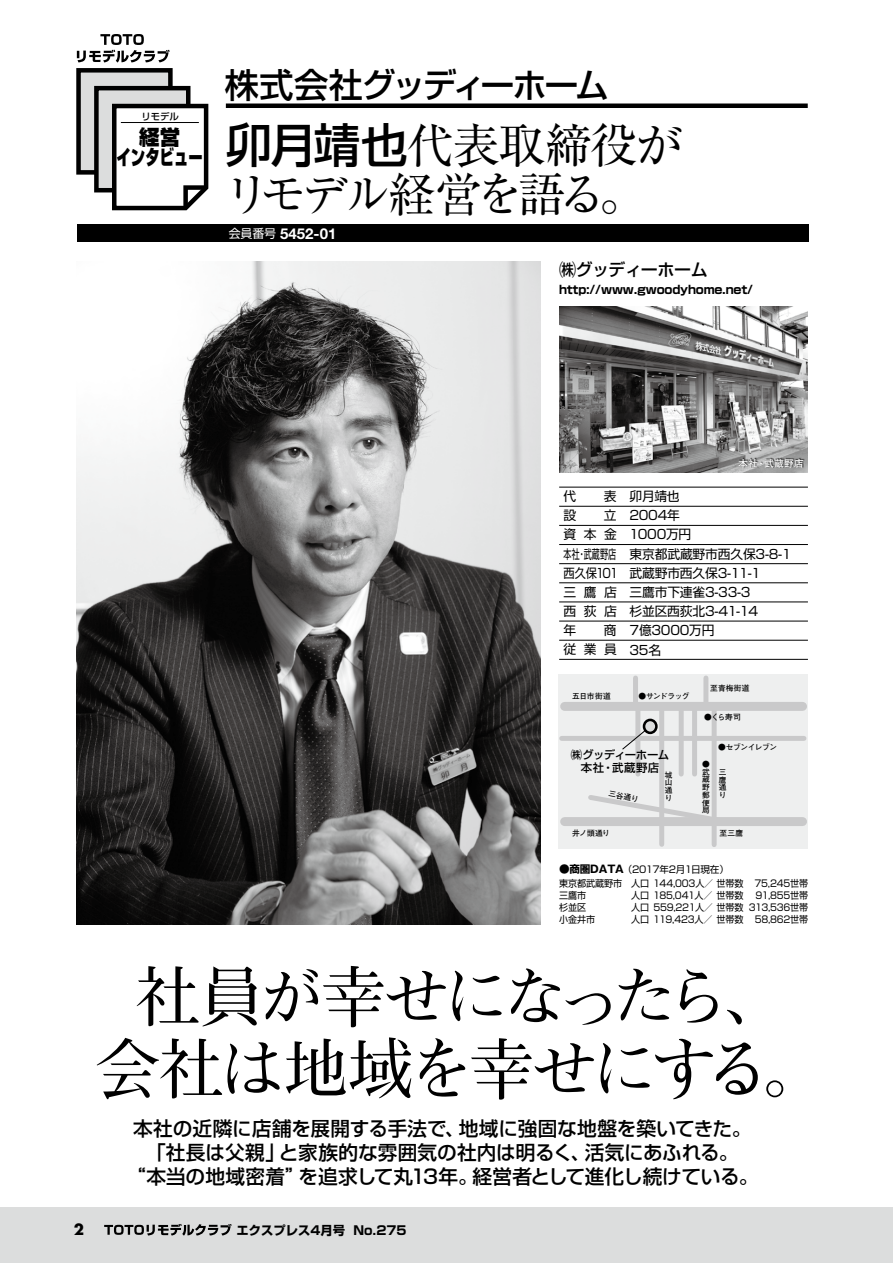
<style>
.page{position:relative;width:893px;height:1263px;background:#fff}
.page>*{position:absolute;margin:0;border:0;box-sizing:border-box;transform-origin:0 0}
.t1{font:700 65.85px/72.3px "Futo Min A101 Pro";letter-spacing:-.085em;color:#000;text-align:center}
.t2{font:47.1px/49.2px "Ryumin Pro";letter-spacing:-.055em;color:#000}
.t3{font:500 34.2px "Shin Go Pro";letter-spacing:-.065em;color:#000}
.t4{font:900 20.55px/20.5px "Shin Go Pro";color:#000;text-align:center}
.t5{font:500 19.65px/23.9px "Shin Go Pro";letter-spacing:-.005em;color:#000;text-align:center}
.t6{font:500 16.95px "Shin Go Pro";letter-spacing:-.035em;color:#000}
.t7{font:700 15px "Helvetica Neue";color:#fff}
.t8{font:700 15px "Futura";color:#000}
.t9{font:12.75px/19.2px "Shin Go Pro";letter-spacing:-.015em;color:#000}
.t10{font:700 12.3px "Shin Go Pro";color:#000}
.t11{font:700 11.7px "Shin Go Pro";letter-spacing:-.015em;color:#000}
.t12{font:500 11.4px/13px "Shin Go Pro";letter-spacing:-.02em;color:#000;text-align:center}
.t13{font:9.6px "Shin Go Pro";letter-spacing:-.02em;color:#000;scale:.95 1}
.t14{font:9.6px/14px "Shin Go Pro";letter-spacing:-.02em;color:#000}
.t15{font:700 9.6px "Futo Go B101 Pro";letter-spacing:.035em;color:#fff}
.t16{font:500 9.3px "Shin Go Pro";color:#000}
.t17{font:700 7.65px/7.6px "Futo Go B101 Pro";letter-spacing:-.035em;color:#000;text-align:justify}
.t18{font:700 7.65px "Futo Go B101 Pro";letter-spacing:-.06em;color:#000}
.s1{font-family:"Shin Go Pro";font-weight:500}
.s2{font-family:"Shin Go Pro";font-weight:400;font-size:12px}
.s3{font-family:"Gothic MB101 Pro";font-weight:700;font-size:10.65px}
</style>
<div class="page">
<div style="left:0;top:1208px;width:893px;height:55px;background:#dcdddd"></div>
<svg style="left:104px;top:1224px;width:128px;height:11px"></svg>
<div style="left:559px;top:674px;width:249px;height:174px;background:#eeefef"></div>
<div style="left:565px;top:702px;width:238px;height:9px;background:#c9c9ca"></div>
<div style="left:565px;top:817px;width:238px;height:9px;background:#c9c9ca"></div>
<div style="left:633px;top:678px;width:5px;height:27px;background:#c9c9ca"></div>
<div style="left:703px;top:678px;width:5px;height:27px;background:#c9c9ca"></div>
<div style="left:659px;top:705px;width:5px;height:139px;background:#c9c9ca"></div>
<div style="left:635px;top:708px;width:5px;height:66px;background:#c9c9ca"></div>
<div style="left:679px;top:708px;width:5px;height:66px;background:#c9c9ca"></div>
<div style="left:692px;top:708px;width:5px;height:66px;background:#c9c9ca"></div>
<div style="left:712px;top:708px;width:5px;height:137px;background:#c9c9ca"></div>
<div style="left:562px;top:736px;width:242px;height:5px;background:#c9c9ca"></div>
<svg style="left:588px;top:792px;width:129px;height:35px"></svg>
<svg style="left:622px;top:726px;width:29px;height:24px"></svg>
<div style="left:644px;top:720px;width:12px;height:13px;background:#dcdddd;border-radius:50%"></div>
<div style="left:643px;top:719px;width:15px;height:15px;border:3px solid #000;border-radius:50%"></div>
<div style="left:77px;top:225px;width:732px;height:17px;background:#000"></div>
<div style="left:226px;top:103px;width:582px;height:5px;background:#000"></div>
<svg style="left:76px;top:34px;width:133px;height:177px"></svg>
<img style="left:77px;top:261px;width:463px;height:664px">
<img style="left:559px;top:306px;width:249px;height:166px">
<hr style="left:559px;top:487px;width:249px;height:1px;background:#000">
<hr style="left:559px;top:506px;width:249px;height:1px;background:#000">
<hr style="left:559px;top:525px;width:249px;height:1px;background:#000">
<hr style="left:559px;top:544px;width:249px;height:1px;background:#000">
<hr style="left:559px;top:563px;width:249px;height:1px;background:#000">
<hr style="left:559px;top:582px;width:249px;height:1px;background:#000">
<hr style="left:559px;top:602px;width:249px;height:1px;background:#000">
<hr style="left:559px;top:621px;width:249px;height:1px;background:#000">
<hr style="left:559px;top:640px;width:249px;height:1px;background:#000">
<hr style="left:559px;top:659px;width:249px;height:1px;background:#000">
<div style="left:738px;top:457px;width:66px;height:11px;background:#000;opacity:.8"></div>
<p class="t16" style="left:141px;top:109px;width:39px">リモデル</p>
<h3 class="t4" style="left:117px;top:125px;width:88px">経営<br>インタビュー</h3>
<h3 class="t3" style="left:225px;top:57px;width:386px">株式会社グッディーホーム</h3>
<h2 class="t2" style="left:224px;top:117px;width:460px"><span class="s1">卯月靖也</span>代表取締役がリモデル経営を語る。</h2>
<p class="t7" style="left:229px;top:224px;width:109px"><span class="s2">会員番号</span> 5452-01</p>
<h3 class="t6" style="left:559px;top:256px;width:150px">㈱グッディーホーム</h3>
<p class="t11" style="left:559px;top:280px;width:195px">http://www.gwoodyhome.net/</p>
<p class="t15" style="left:738px;top:455px;width:67px">本社・武蔵野店</p>
<p class="t9" style="left:563px;top:485px;width:14px">代</p>
<p class="t9" style="left:604px;top:485px;width:77px">表 卯月靖也</p>
<p class="t9" style="left:563px;top:504px;width:14px">設</p>
<p class="t9" style="left:563px;top:504px;width:229px;text-indent:41px">立 2004年<br>資 本 金 1000万円<br>本社・武蔵野店 東京都武蔵野市西久保3-8-1西久保101 武蔵野市西久保3-11-1<br>三 鷹 店 三鷹市下連雀3-33-3<br>西荻 店 杉並区西荻北3-41-14<br>年</p>
<p class="t9" style="left:563px;top:619px;width:152px;text-indent:40px">商 7億3000万円従業 員 35名</p>
<p class="t17" style="left:572px;top:691px;width:40px">五日市街道</p>
<p class="t17" style="left:638px;top:691px;width:53px">●サンドラッグ</p>
<p class="t17" style="left:710px;top:683px;width:41px">至青梅街道</p>
<p class="t17" style="left:704px;top:712px;width:38px">●くら寿司</p>
<p class="t18" style="left:718px;top:741px;width:61px">●セブンイレブン</p>
<p class="t12" style="left:571px;top:747px;width:100px">㈱グッディーホーム本社・武蔵野店</p>
<p class="t17" style="left:665px;top:770px;width:9px">城山通り</p>
<p class="t17" style="left:702px;top:759px;width:9px">●武蔵野郵便局</p>
<p class="t17" style="left:719px;top:767px;width:9px">三鷹通り</p>
<p class="t17" style="left:610px;top:789px;width:32px;rotate:11deg">三谷通り</p>
<p class="t17" style="left:572px;top:828px;width:39px">井ノ頭通り</p>
<p class="t17" style="left:719px;top:828px;width:25px">至三鷹</p>
<p class="t14" style="left:559px;top:861px;width:251px"><span class="s3">●商圏DATA</span>（2017年2月1日現在）<br>東京都武蔵野市 人口 144,003人／ 世帯数 75,245世帯</p>
<p class="t13" style="left:559px;top:887px;width:30px">三鷹市</p>
<p class="t13" style="left:631px;top:887px;width:188px">人口 185,041人／ 世帯数 91,855世帯</p>
<p class="t13" style="left:559px;top:899px;width:30px">杉並区</p>
<p class="t13" style="left:631px;top:899px;width:188px">人口 559,221人／ 世帯数 313,536世帯</p>
<p class="t13" style="left:559px;top:912px;width:39px">小金井市</p>
<p class="t13" style="left:631px;top:912px;width:188px">人口 119,423人／ 世帯数 58,862世帯</p>
<h1 class="t1" style="left:95px;top:952px;width:735px">社員が幸せになったら、会社は地域を幸せにする。</h1>
<h3 class="t5" style="left:126px;top:1114px;width:634px">本社の近隣に店舗を展開する手法で、地域に強固な地盤を築いてきた。「社長は父親」と家族的な雰囲気の社内は明るく、活気にあふれる。<br>“本当の地域密着”を追求して丸13年。経営者として進化し続けている。</h3>
<p class="t8" style="left:74px;top:1219px;width:12px">2</p>
<p class="t10" style="left:237px;top:1220px;width:172px">エクスプレス4月号 No.275</p>
</div>
